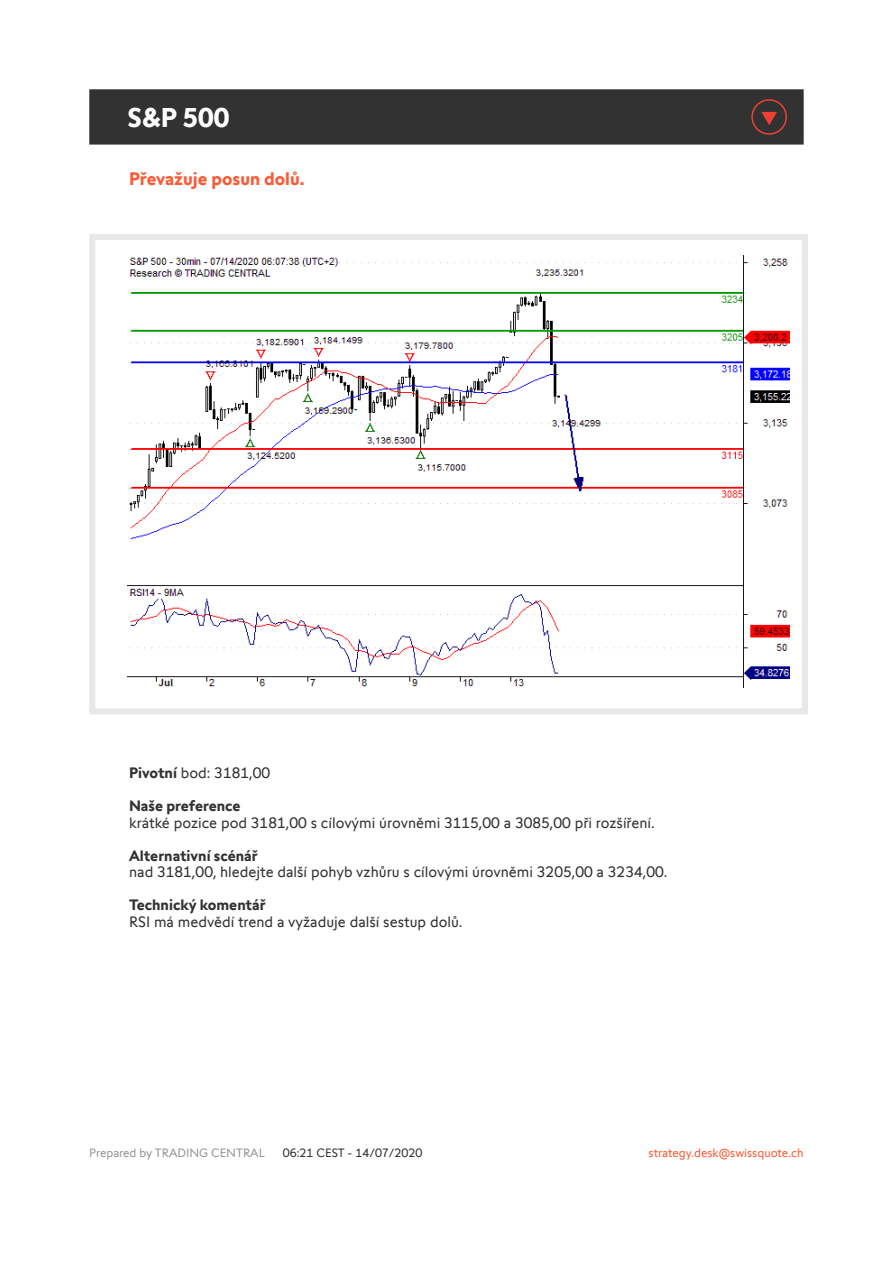
<style>
.page{position:relative;width:893px;height:1263px;background:#fff}
.page>*{position:absolute;margin:0;border:0;box-sizing:border-box;transform-origin:0 0}
.t1{font:700 27px "Swissquote CT";color:#fff}
.t2{font:700 18px "Swissquote CT";color:#fa5b35}
.t3{font:15px "Swissquote CT";color:#323232}
.t4{font:700 15px "Swissquote CT";color:#323232}
.t5{font:12px "Swissquote CT";color:#fa5b35}
.t6{font:12px "Swissquote CT";color:#939598}
.t7{font:12px "Swissquote CT";color:#323232}
.s1{font-weight:700}
</style>
<div class="page">
<div style="left:89px;top:234px;width:719px;height:480px;border:6px solid #e9e8e7"></div>
<div style="left:89px;top:89px;width:715px;height:56px;background:#323232;border:2px solid #323232"></div>
<img style="left:128px;top:255px;width:661px;height:432px">
<svg style="left:751px;top:99px;width:36px;height:36px"></svg>
<h1 class="t1" style="left:128px;top:101px;width:103px">S&amp;P 500</h1>
<p class="t2" style="left:129px;top:168px;width:177px">Převažuje posun dolů.</p>
<p class="t3" style="left:129px;top:764px;width:143px"><span class="s1">Pivotní</span> bod: 3181,00</p>
<p class="t4" style="left:129px;top:797px;width:113px">Naše preference</p>
<p class="t3" style="left:129px;top:814px;width:527px">krátké pozice pod 3181,00 s cílovými úrovněmi 3115,00 a 3085,00 při rozšíření.</p>
<p class="t4" style="left:129px;top:846px;width:130px">Alternativní scénář</p>
<p class="t3" style="left:129px;top:863px;width:540px">nad 3181,00, hledejte další pohyb vzhůru s cílovými úrovněmi 3205,00 a 3234,00.</p>
<p class="t4" style="left:129px;top:896px;width:138px">Technický komentář</p>
<p class="t3" style="left:129px;top:913px;width:335px">RSI má medvědí trend a vyžaduje další sestup dolů.</p>
<p class="t6" style="left:89px;top:1145px;width:177px">Prepared by TRADING CENTRAL</p>
<p class="t7" style="left:283px;top:1145px;width:141px">06:21 CEST - 14/07/2020</p>
<p class="t5" style="left:649px;top:1145px;width:157px">strategy.desk@swissquote.ch</p>
</div>
